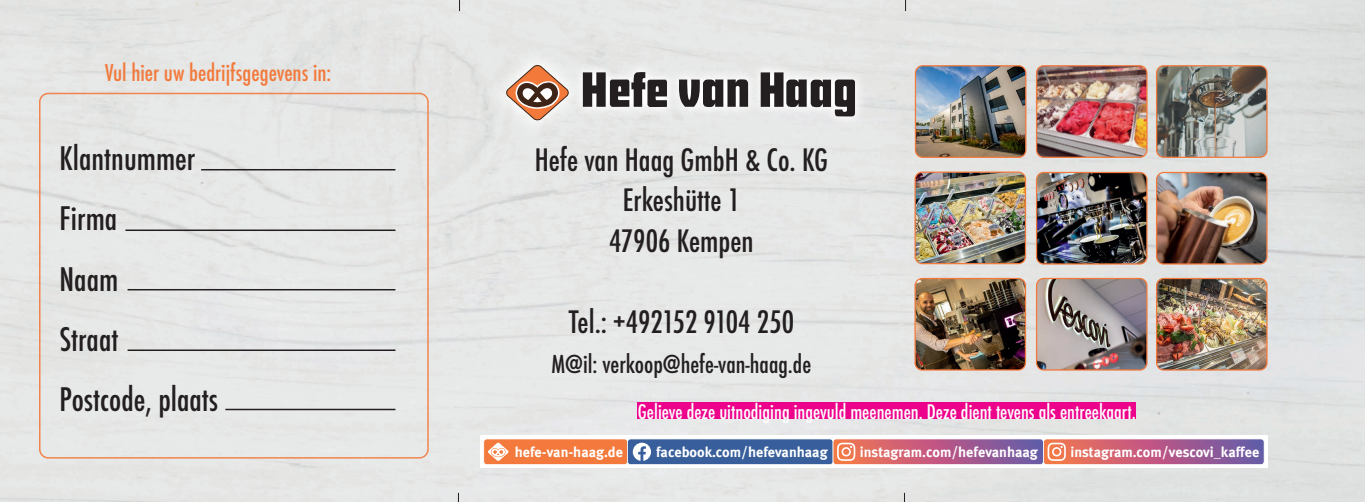
<style>
.page{position:relative;width:1365px;height:502px;background:#e5e5e5}
.page>*{position:absolute;margin:0;border:0;box-sizing:border-box;transform-origin:0 0}
.t1{font:500 condensed 31.5px/60px "Futura";color:#231f20}
.t2{font:500 condensed 30px/40.5px "Futura";color:#231f20;text-align:center}
.t3{font:500 condensed 24px "Futura";color:#231f20}
.t4{font:500 condensed 22.5px "Futura";color:#f3793b}
.t5{font:500 condensed 19.5px "Futura";color:#fff}
.t6{font:14.4px "Meta Plus Bold Roman Bold 2";color:#fff}
</style>
<div class="page">
<img style="left:915px;top:172px;width:110px;height:92px">
<div style="left:914px;top:171px;width:112px;height:93px;border:1px solid #f3793b;border-radius:7px"></div>
<img style="left:1036px;top:172px;width:111px;height:92px">
<div style="left:1036px;top:172px;width:111px;height:92px;border:1px solid #f3793b;border-radius:7px"></div>
<img style="left:915px;top:66px;width:111px;height:91px">
<div style="left:915px;top:65px;width:111px;height:93px;border:1px solid #f3793b;border-radius:7px"></div>
<img style="left:1157px;top:278px;width:110px;height:92px">
<div style="left:1156px;top:278px;width:111px;height:92px;border:1px solid #f3793b;border-radius:7px"></div>
<div style="left:487px;top:46px;width:101px;height:94px;background:#e7e8e7"></div>
<svg style="left:506px;top:65px;width:63px;height:55px"></svg>
<div style="left:571px;top:60px;width:296px;height:68px;background:#e7e9e8"></div>
<svg style="left:583px;top:72px;width:84px;height:35px;background:#696767"></svg>
<svg style="left:678px;top:79px;width:70px;height:29px;background:#646262"></svg>
<svg style="left:761px;top:72px;width:94px;height:44px"></svg>
<div style="left:638px;top:402px;width:498px;height:17px;background:#ed028c"></div>
<div style="left:39px;top:93px;width:390px;height:365px;border:2px solid #f3793b;border-radius:9px"></div>
<img style="left:1036px;top:66px;width:111px;height:91px">
<div style="left:1036px;top:65px;width:111px;height:93px;border:1px solid #f3793b;border-radius:7px"></div>
<img style="left:1157px;top:172px;width:110px;height:92px">
<div style="left:1156px;top:172px;width:111px;height:92px;border:1px solid #f3793b;border-radius:7px"></div>
<img style="left:1036px;top:278px;width:111px;height:92px">
<div style="left:1036px;top:278px;width:111px;height:92px;border:1px solid #f3793b;border-radius:7px"></div>
<img style="left:1157px;top:66px;width:110px;height:91px">
<div style="left:1156px;top:65px;width:111px;height:93px;border:1px solid #f3793b;border-radius:7px"></div>
<img style="left:915px;top:278px;width:110px;height:92px">
<div style="left:914px;top:278px;width:112px;height:92px;border:1px solid #f3793b;border-radius:7px"></div>
<div style="left:480px;top:435px;width:787px;height:33px;background:#fff"></div>
<svg style="left:483px;top:439px;width:781px;height:26px;background:#a77185"></svg>
<hr style="left:201px;top:169px;width:194px;height:1px;background:#231f20">
<hr style="left:125px;top:229px;width:270px;height:2px;background:#231f20">
<hr style="left:128px;top:289px;width:267px;height:1px;background:#231f20">
<hr style="left:128px;top:349px;width:267px;height:2px;background:#231f20">
<hr style="left:225px;top:409px;width:170px;height:1px;background:#231f20">
<h3 class="t4" style="left:105px;top:59px;width:228px">Vul hier uw bedrijfsgegevens in:</h3>
<h1 class="t1" style="left:60px;top:129px;width:160px">Klantnummer<br>Firma<br>Naam<br>Straat<br>Postcode, plaats</h1>
<h2 class="t2" style="left:535px;top:140px;width:295px">Hefe van Haag GmbH &amp; Co. KG<br>Erkeshütte 1<br>47906 Kempen</h2>
<h2 class="t2" style="left:569px;top:302px;width:227px">Tel.: +492152 9104 250</h2>
<h3 class="t3" style="left:552px;top:349px;width:261px">M@il: verkoop@hefe-van-haag.de</h3>
<h3 class="t5" style="left:638px;top:399px;width:500px">Gelieve deze uitnodiging ingevuld meenemen. Deze dient tevens als entreekaart.</h3>
<p class="t6" style="left:515px;top:443px;width:110px">hefe-van-haag.de</p>
<p class="t6" style="left:656px;top:443px;width:173px">facebook.com/hefevanhaag</p>
<p class="t6" style="left:860px;top:443px;width:179px">instagram.com/hefevanhaag</p>
<p class="t6" style="left:1070px;top:443px;width:190px">instagram.com/vescovi_kaffee</p>
</div>
